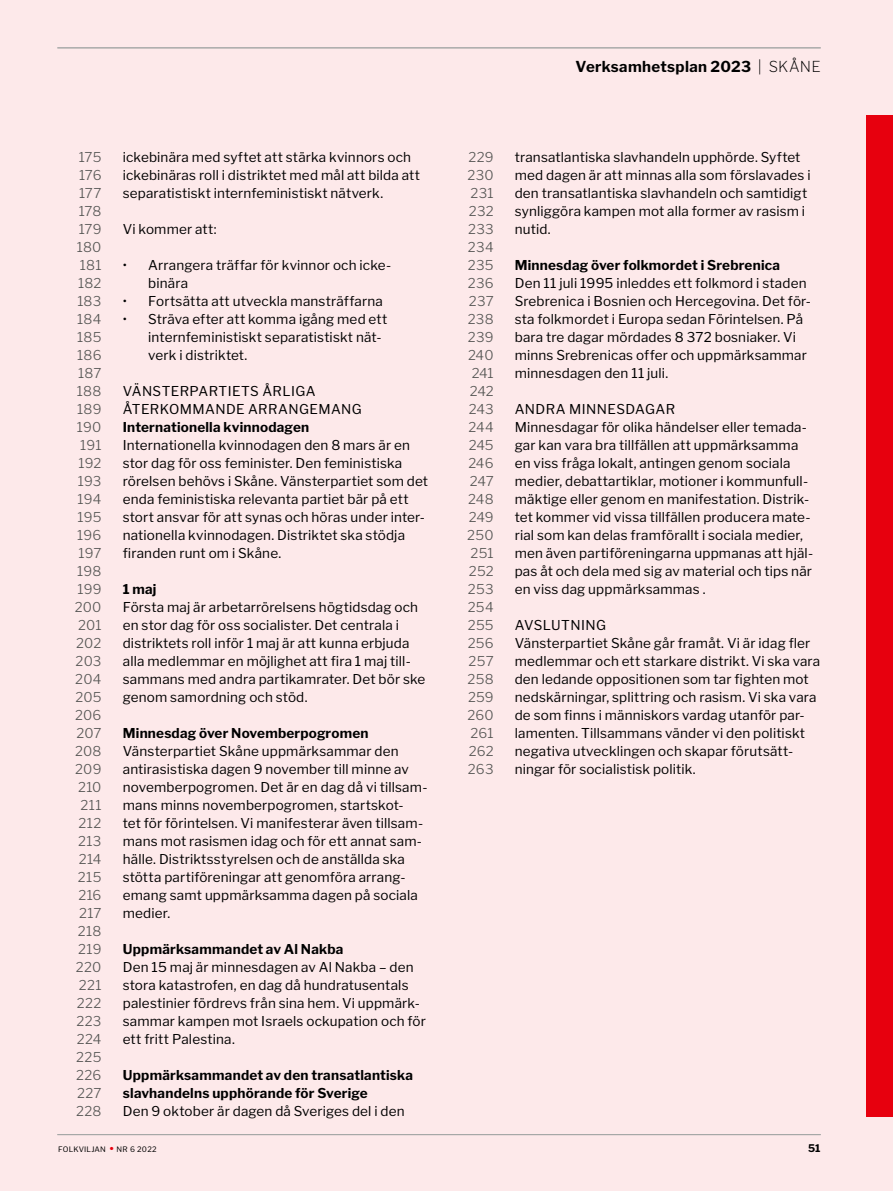
<style>
.page{position:relative;width:893px;height:1191px;background:#fde9ea}
.page>*{position:absolute;margin:0;border:0;box-sizing:border-box;transform-origin:0 0}
.t1{font:700 15px "Libre Franklin";letter-spacing:.025em;color:#000}
.t2{font:13.5px/18px "Libre Franklin";letter-spacing:.01em;color:#000}
.t3{font:300 13.5px/18px "Libre Franklin";letter-spacing:.015em;color:#545553;text-align:center}
.t4{font:700 13.5px/18px "Libre Franklin";letter-spacing:.015em;color:#000}
.t5{font:13.5px/18px "Libre Franklin";letter-spacing:.03em;color:#000}
.t6{font:700 10.5px "Libre Franklin";color:#000}
.t7{font:7.5px "Libre Franklin";letter-spacing:.03em;color:#000}
.s1{font-weight:200}
.s2{font-family:"Popular";font-weight:700;font-size:10.5px;color:#e7000e}
</style>
<div class="page">
<hr style="left:57px;top:48px;width:764px;height:1px;background:#a6a8a7">
<hr style="left:57px;top:1134px;width:764px;height:1px;background:#a6a8a7">
<div style="left:866px;top:115px;width:27px;height:1001px;background:#e7000e"></div>
<p class="t1" style="left:576px;top:55px;width:247px">Verksamhetsplan 2023 <span class="s1">| SKÅNE</span></p>
<p class="t3" style="left:75px;top:147px;width:28px">175<br>176<br>177<br>178<br>179<br>180<br>181<br>182<br>183<br>184<br>185<br>186<br>187<br>188<br>189<br>190<br>191<br>192<br>193<br>194<br>195<br>196<br>197<br>198<br>199<br>200<br>201<br>202<br>203<br>204<br>205<br>206<br>207<br>208<br>209<br>210<br>211<br>212<br>213<br>214<br>215<br>216<br>217<br>218<br>219<br>220<br>221<br>222<br>223<br>224<br>225<br>226<br>227<br>228</p>
<p class="t3" style="left:467px;top:146px;width:28px">229<br>230<br>231<br>232<br>233<br>234<br>235<br>236<br>237<br>238<br>239<br>240<br>241<br>242<br>243<br>244<br>245<br>246<br>247<br>248<br>249<br>250<br>251<br>252<br>253<br>254<br>255<br>256<br>257<br>258<br>259<br>260<br>261<br>262<br>263</p>
<p class="t2" style="left:123px;top:147px;width:299px">ickebinära med syftet att stärka kvinnors och ickebinäras roll i distriktet med mål att bilda att separatistiskt internfeministiskt nätverk.</p>
<p class="t2" style="left:123px;top:219px;width:95px">Vi kommer att:</p>
<p class="t2" style="left:148px;top:255px;width:244px;text-indent:-26px">• Arrangera träffar för kvinnor och icke&shy;binära</p>
<p class="t2" style="left:123px;top:291px;width:262px">• Fortsätta att utveckla mansträffarna</p>
<p class="t2" style="left:148px;top:309px;width:241px;text-indent:-26px">• Sträva efter att komma igång med ett internfeministiskt separatistiskt nät&shy;verk i distriktet.</p>
<p class="t5" style="left:123px;top:381px;width:241px">VÄNSTERPARTIETS ÅRLIGA<br>ÅTERKOMMANDE ARRANGEMANG</p>
<p class="t4" style="left:123px;top:417px;width:188px">Internationella kvinnodagen</p>
<p class="t2" style="left:123px;top:435px;width:307px">Internationella kvinnodagen den 8 mars är en stor dag för oss feminister. Den feministiska rörelsen behövs i Skåne. Vänsterpartiet som det enda feministiska relevanta partiet bär på ett stort ansvar för att synas och höras under inter&shy;nationella kvinnodagen. Distriktet ska stödja firanden runt om i Skåne.</p>
<p class="t4" style="left:123px;top:579px;width:35px">1 maj</p>
<p class="t2" style="left:123px;top:597px;width:304px">Första maj är arbetarrörelsens högtidsdag och en stor dag för oss socialister. Det centrala i distriktets roll inför 1 maj är att kunna erbjuda alla medlemmar en möjlighet att fira 1 maj till&shy;sammans med andra partikamrater. Det bör ske genom samordning och stöd.</p>
<p class="t4" style="left:123px;top:723px;width:247px">Minnesdag över Novemberpogromen</p>
<p class="t2" style="left:123px;top:741px;width:306px">Vänsterpartiet Skåne uppmärksammar den antirasistiska dagen 9 november till minne av novemberpogromen. Det är en dag då vi tillsam&shy;mans minns novemberpogromen, startskot-<br>tet för förintelsen. Vi manifesterar även tillsam&shy;mans mot rasismen idag och för ett annat sam&shy;hälle. Distriktsstyrelsen och de anställda ska stötta partiföreningar att genomföra arrang&shy;emang samt uppmärksamma dagen på sociala medier.</p>
<p class="t4" style="left:123px;top:939px;width:222px">Uppmärksammandet av Al Nakba</p>
<p class="t2" style="left:123px;top:957px;width:305px">Den 15 maj är minnesdagen av Al Nakba – den stora katastrofen, en dag då hundratusentals palestinier fördrevs från sina hem. Vi uppmärk&shy;sammar kampen mot Israels ockupation och för ett fritt Palestina.</p>
<p class="t4" style="left:123px;top:1065px;width:292px">Uppmärksammandet av den transatlantiska slavhandelns upphörande för Sverige</p>
<p class="t2" style="left:123px;top:1101px;width:283px">Den 9 oktober är dagen då Sveriges del i den</p>
<p class="t2" style="left:515px;top:147px;width:297px">transatlantiska slavhandeln upphörde. Syftet med dagen är att minnas alla som förslavades i den transatlantiska slavhandeln och samtidigt synliggöra kampen mot alla former av rasism i nutid.</p>
<p class="t4" style="left:515px;top:255px;width:267px">Minnesdag över folkmordet i Srebrenica</p>
<p class="t2" style="left:515px;top:273px;width:298px">Den 11 juli 1995 inleddes ett folkmord i staden Srebrenica i Bosnien och Hercegovina. Det för&shy;sta folkmordet i Europa sedan Förintelsen. På bara tre dagar mördades 8 372 bosniaker. Vi minns Srebrenicas offer och uppmärksammar minnesdagen den 11 juli.</p>
<p class="t2" style="left:515px;top:399px;width:300px">ANDRA MINNESDAGAR<br>Minnesdagar för olika händelser eller temada&shy;gar kan vara bra tillfällen att uppmärksamma en viss fråga lokalt, antingen genom sociala medier, debattartiklar, motioner i kommunfull&shy;mäktige eller genom en manifestation. Distrik&shy;tet kommer vid vissa tillfällen producera mate&shy;rial som kan delas framförallt i sociala medier, men även partiföreningarna uppmanas att hjäl&shy;pas åt och dela med sig av material och tips när en viss dag uppmärksammas .</p>
<p class="t2" style="left:515px;top:615px;width:307px">AVSLUTNING<br>Vänsterpartiet Skåne går framåt. Vi är idag fler medlemmar och ett starkare distrikt. Vi ska vara den ledande oppositionen som tar fighten mot nedskärningar, splittring och rasism. Vi ska vara de som finns i människors vardag utanför par&shy;lamenten. Tillsammans vänder vi den politiskt negativa utvecklingen och skapar förutsätt&shy;ningar för socialistisk politik.</p>
<p class="t7" style="left:58px;top:1143px;width:100px">FOLKVILJAN <span class="s2">•</span> NR 6 2022</p>
<p class="t6" style="left:808px;top:1140px;width:14px">51</p>
</div>
